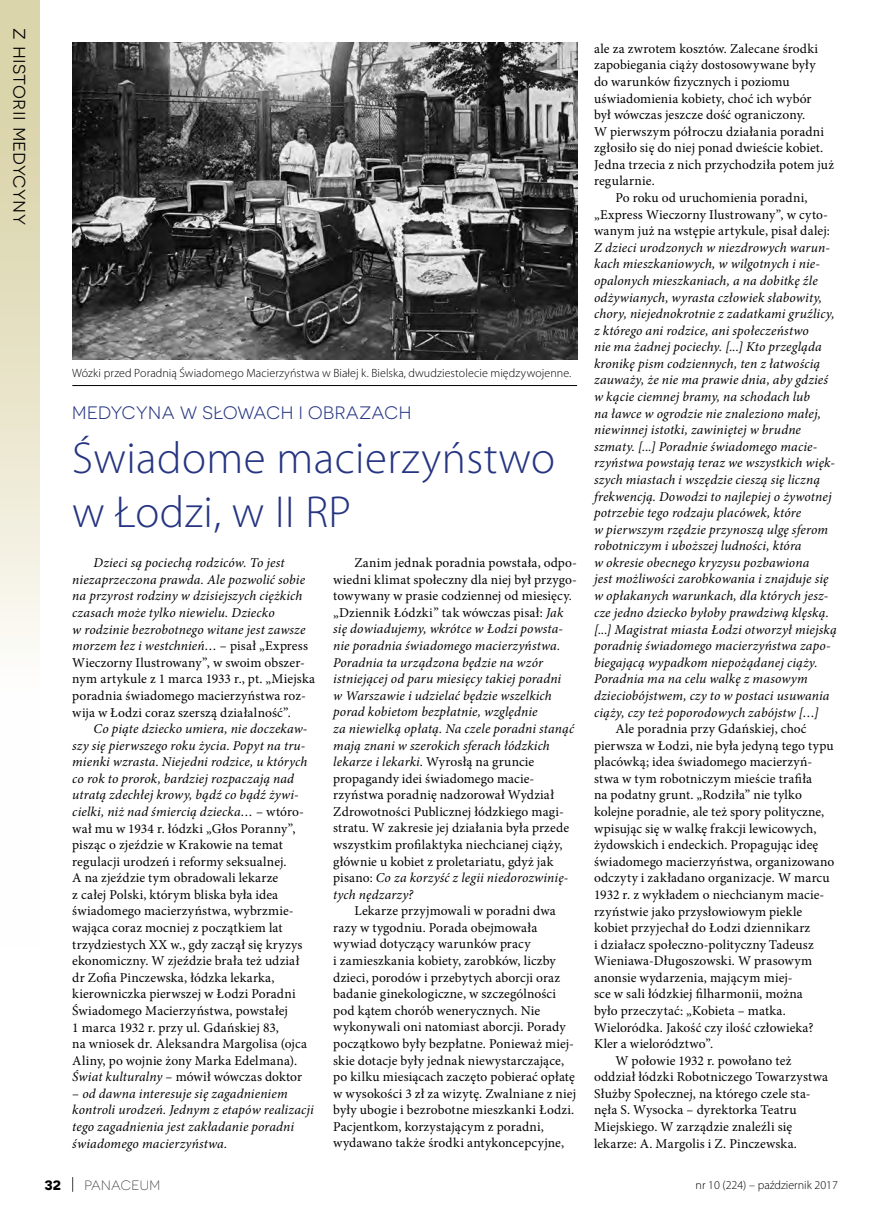
<style>
.page{position:relative;width:872px;height:1212px;background:#fff}
.page>*{position:absolute;margin:0;border:0;box-sizing:border-box;transform-origin:0 0}
.P_Tytuł_średni_30{font:300 45px/54px "Myriad Pro";letter-spacing:.01em;color:#263582}
.t1{font:21px "Novecentosanswide";letter-spacing:.01em;color:#000}
.P_Nagłówek{font:18px "Novecentosanswide";letter-spacing:.025em;color:#263582}
.P_Tekst{font:13.5px/16.6px "Minion Pro";letter-spacing:.01em;color:#000}
.P_Tekst-2{font:italic 13.5px/16.6px "Minion Pro";letter-spacing:.01em;color:#000}
.t2{font:300 13.5px "Novecentosanswide";letter-spacing:.025em;color:#2c2d2e}
.t3{font:700 13.5px "Novecentosanswide";color:#000}
.P_Zdjęcie_-_podpis{font:300 12px "Myriad Pro";letter-spacing:.005em;color:#000}
.s1{font-style:normal}
.s2{font-style:italic}
</style>
<div class="page">
<img style="left:72px;top:43px;width:505px;height:316px">
<hr style="left:72px;top:385px;width:505px;height:1px;background:#000">
<svg style="left:72px;top:1177px;width:1px;height:15px"></svg>
<div style="left:0;top:0;width:40px;height:945px;background:linear-gradient(to bottom,#d7cfa1,#fff)"></div>
<h2 class="t1" style="left:33px;top:28px;width:198px;rotate:90deg">z historii medycyny</h2>
<p class="P_Zdjęcie_-_podpis" style="left:72px;top:366px;width:500px">Wózki przed Poradnią Świadomego Macierzyństwa w Białej k. Bielska, dwudziestolecie międzywojenne.</p>
<p class="P_Nagłówek" style="left:72px;top:402px;width:341px">MEDYCYNA W SŁOWACH I OBRAZACH</p>
<p class="P_Tytuł_średni_30" style="left:72px;top:430px;width:484px">Świadome macierzyństwo w Łodzi, w II RP</p>
<p class="P_Tekst-2" style="left:72px;top:555px;width:244px;text-indent:21px">Dzieci są pociechą rodziców. To jest niezaprzeczona prawda. Ale pozwolić sobie na przyrost rodziny w dzisiejszych ciężkich czasach może tylko niewielu. Dziecko<br>w rodzinie bezrobotnego witane jest zawsze morzem łez i westchnień… <span class="s1">– pisał „Express Wieczorny Ilustrowany”, w swoim obszer&shy;nym artykule z 1 marca 1933 r., pt. „Miejska poradnia świadomego macierzyństwa roz&shy;wija w Łodzi coraz szerszą działalność”.</span></p>
<p class="P_Tekst" style="left:72px;top:720px;width:237px;text-indent:21px"><span class="s2">Co piąte dziecko umiera, nie doczekaw&shy;szy się pierwszego roku życia. Popyt na tru&shy;mienki wzrasta. Niejedni rodzice, u których co rok to prorok, bardziej rozpaczają nad utratą zdechłej krowy, bądź co bądź żywi&shy;cielki, niż nad śmiercią dziecka…</span> – wtóro&shy;wał mu w 1934 r. łódzki „Głos Poranny”, pisząc o zjeździe w Krakowie na temat regulacji urodzeń i reformy seksualnej.<br>A na zjeździe tym obradowali lekarze<br>z całej Polski, którym bliska była idea świadomego macierzyństwa, wybrzmie&shy;wająca coraz mocniej z początkiem lat trzydziestych XX w., gdy zaczął się kryzys ekonomiczny. W zjeździe brała też udział dr Zofia Pinczewska, łódzka lekarka, kierowniczka pierwszej w Łodzi Poradni Świadomego Macierzyństwa, powstałej<br>1 marca 1932 r. przy ul. Gdańskiej 83,<br>na wniosek dr. Aleksandra Margolisa (ojca Aliny, po wojnie żony Marka Edelmana).<br><span class="s2">Świat kulturalny</span> – mówił wówczas doktor</p>
<p class="P_Tekst-2" style="left:72px;top:1085px;width:243px"><span class="s1">–</span> od dawna interesuje się zagadnieniem kontroli urodzeń. Jednym z etapów realizacji tego zagadnienia jest zakładanie poradni świadomego macierzyństwa.</p>
<p class="P_Tekst" style="left:333px;top:554px;width:245px;text-indent:21px">Zanim jednak poradnia powstała, odpo&shy;wiedni klimat społeczny dla niej był przygo&shy;towywany w prasie codziennej od miesięcy. „Dziennik Łódzki” tak wówczas pisał: <span class="s2">Jak się dowiadujemy, wkrótce w Łodzi powsta&shy;nie poradnia świadomego macierzyństwa.<br>Poradnia ta urządzona będzie na wzór istniejącej od paru miesięcy takiej poradni<br>w Warszawie i udzielać będzie wszelkich porad kobietom bezpłatnie, względnie<br>za niewielką opłatą. Na czele poradni stanąć mają znani w szerokich sferach łódzkich lekarze i lekarki</span>. Wyrosłą na gruncie propagandy idei świadomego macie&shy;rzyństwa poradnię nadzorował Wydział Zdrowotności Publicznej łódzkiego magi&shy;stratu. W zakresie jej działania była przede wszystkim profilaktyka niechcianej ciąży, głównie u kobiet z proletariatu, gdyż jak pisano: <span class="s2">Co za korzyść z legii niedorozwinię&shy;tych nędzarzy?</span></p>
<p class="P_Tekst" style="left:333px;top:903px;width:244px;text-indent:21px">Lekarze przyjmowali w poradni dwa razy w tygodniu. Porada obejmowała wywiad dotyczący warunków pracy<br>i zamieszkania kobiety, zarobków, liczby dzieci, porodów i przebytych aborcji oraz badanie ginekologiczne, w szczególności pod kątem chorób wenerycznych. Nie wykonywali oni natomiast aborcji. Porady początkowo były bezpłatne. Ponieważ miej&shy;skie dotacje były jednak niewystarczające, po kilku miesiącach zaczęto pobierać opłatę w wysokości 3 zł za wizytę. Zwalniane z niej były ubogie i bezrobotne mieszkanki Łodzi.<br>Pacjentkom, korzystającym z poradni, wydawano także środki antykoncepcyjne,</p>
<p class="P_Tekst" style="left:594px;top:40px;width:241px">ale za zwrotem kosztów. Zalecane środki zapobiegania ciąży dostosowywane były<br>do warunków fizycznych i poziomu uświadomienia kobiety, choć ich wybór<br>był wówczas jeszcze dość ograniczony.<br>W pierwszym półroczu działania poradni zgłosiło się do niej ponad dwieście kobiet.<br>Jedna trzecia z nich przychodziła potem już regularnie.</p>
<p class="P_Tekst-2" style="left:594px;top:189px;width:244px;text-indent:21px"><span class="s1">Po roku od uruchomienia poradni, „Express Wieczorny Ilustrowany”, w cyto&shy;wanym już na wstępie artykule, pisał dalej:<br></span>Z dzieci urodzonych w niezdrowych warun&shy;kach mieszkaniowych, w wilgotnych i nie&shy;opalonych mieszkaniach, a na dobitkę źle odżywianych, wyrasta człowiek słabowity, chory, niejednokrotnie z zadatkami gruźlicy, z którego ani rodzice, ani społeczeństwo<br>nie ma żadnej pociechy. [...] Kto przegląda kronikę pism codziennych, ten z łatwością zauważy, że nie ma prawie dnia, aby gdzieś w kącie ciemnej bramy, na schodach lub<br>na ławce w ogrodzie nie znaleziono małej, niewinnej istotki, zawiniętej w brudne szmaty. [...] Poradnie świadomego macie&shy;rzyństwa powstają teraz we wszystkich więk&shy;szych miastach i wszędzie cieszą się liczną frekwencją. Dowodzi to najlepiej o żywotnej potrzebie tego rodzaju placówek, które<br>w pierwszym rzędzie przynoszą ulgę sferom robotniczym i uboższej ludności, która<br>w okresie obecnego kryzysu pozbawiona<br>jest możliwości zarobkowania i znajduje się w opłakanych warunkach, dla których jesz&shy;cze jedno dziecko byłoby prawdziwą klęską. [...] Magistrat miasta Łodzi otworzył miejską poradnię świadomego macierzyństwa zapo&shy;biegającą wypadkom niepożądanej ciąży.<br>Poradnia ma na celu walkę z masowym dzieciobójstwem, czy to w postaci usuwania ciąży, czy też poporodowych zabójstw […]</p>
<p class="P_Tekst" style="left:594px;top:720px;width:242px;text-indent:21px">Ale poradnia przy Gdańskiej, choć pierwsza w Łodzi, nie była jedyną tego typu placówką; idea świadomego macierzyń&shy;stwa w tym robotniczym mieście trafiła<br>na podatny grunt. „Rodziła” nie tylko kolejne poradnie, ale też spory polityczne, wpisując się w walkę frakcji lewicowych, żydowskich i endeckich. Propagując ideę świadomego macierzyństwa, organizowano odczyty i zakładano organizacje. W marcu 1932 r. z wykładem o niechcianym macie&shy;rzyństwie jako przysłowiowym piekle kobiet przyjechał do Łodzi dziennikarz<br>i działacz społeczno-polityczny Tadeusz Wieniawa-Długoszowski. W prasowym anonsie wydarzenia, mającym miej-<br>sce w sali łódzkiej filharmonii, można<br>było przeczytać: „Kobieta – matka.<br>Wieloródka. Jakość czy ilość człowieka?<br>Kler a wielorództwo”.</p>
<p class="P_Tekst" style="left:594px;top:1052px;width:235px;text-indent:21px">W połowie 1932 r. powołano też oddział łódzki Robotniczego Towarzystwa Służby Społecznej, na którego czele sta&shy;nęła S. Wysocka – dyrektorka Teatru Miejskiego. W zarządzie znaleźli się lekarze: A. Margolis i Z. Pinczewska.</p>
<p class="t3" style="left:45px;top:1177px;width:18px">32</p>
<p class="t2" style="left:84px;top:1177px;width:77px">PANACEUM</p>
<p class="P_Zdjęcie_-_podpis" style="left:695px;top:1178px;width:144px">nr 10 (224) – październik 2017</p>
</div>
